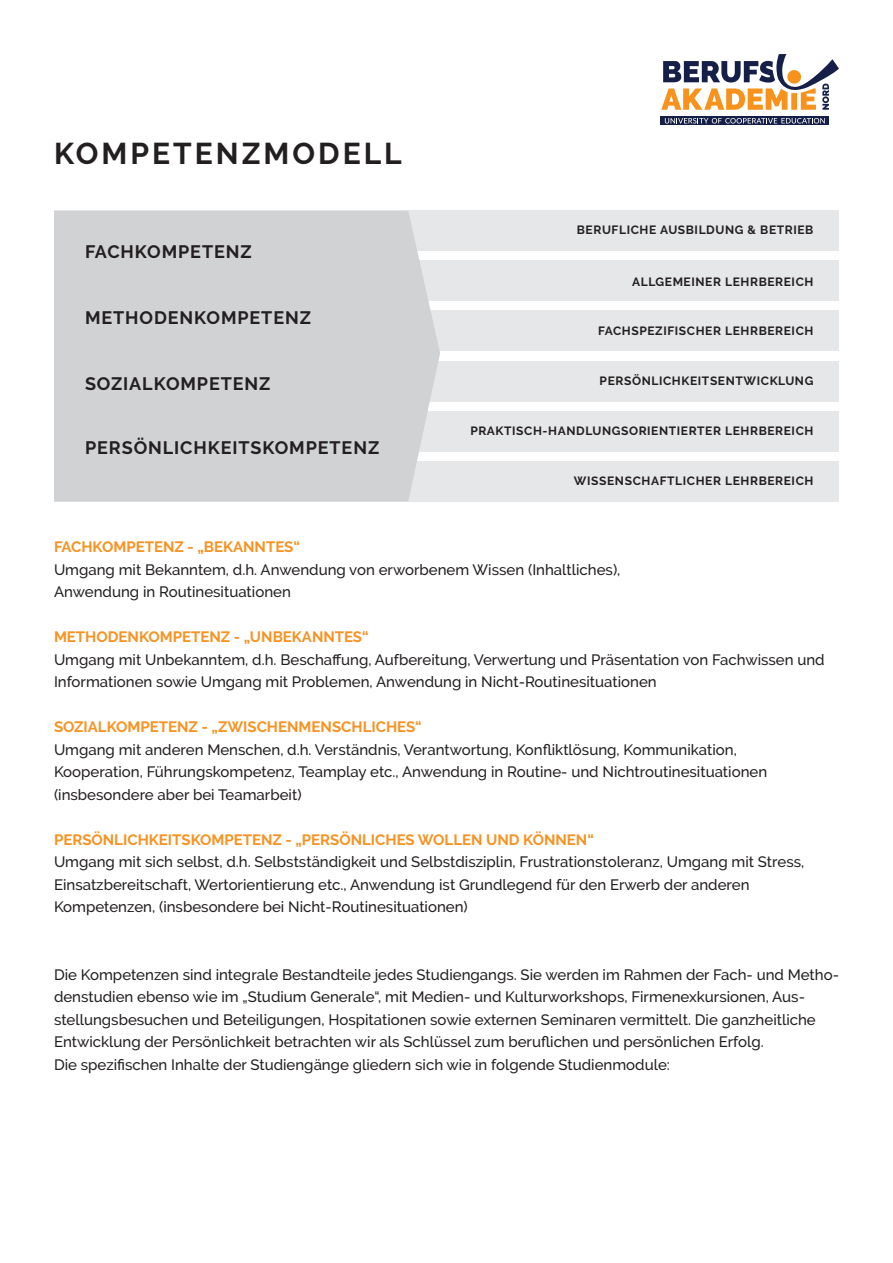
<style>
.page{position:relative;width:893px;height:1263px;background:#fff}
.page>*{position:absolute;margin:0;border:0;box-sizing:border-box;transform-origin:0 0}
.t1{font:700 30px "Raleway";letter-spacing:.1em;color:#231f20}
.t2{font:700 18px "Raleway";letter-spacing:.05em;color:#231f20}
.t3{font:500 15px/22.5px "Raleway";color:#231f20}
.t4{font:700 15px "Raleway";color:#f69323}
.t5{font:700 12px "Raleway";letter-spacing:.05em;color:#231f20}
</style>
<div class="page">
<div style="left:661px;top:116px;width:168px;height:9px;background:#151f48"></div>
<svg style="left:665px;top:118px;width:160px;height:6px"></svg>
<svg style="left:661px;top:54px;width:178px;height:56px"></svg>
<div style="left:407px;top:210px;width:432px;height:41px;background:#e6e7e9"></div>
<div style="left:407px;top:261px;width:432px;height:40px;background:#e6e7e9"></div>
<div style="left:407px;top:311px;width:432px;height:40px;background:#e6e7e9"></div>
<div style="left:407px;top:361px;width:432px;height:40px;background:#e6e7e9"></div>
<div style="left:407px;top:411px;width:432px;height:40px;background:#e6e7e9"></div>
<div style="left:407px;top:461px;width:432px;height:41px;background:#e6e7e9"></div>
<div style="left:54px;top:210px;width:386px;height:292px;background:#d1d2d4"></div>
<h1 class="t1" style="left:54px;top:137px;width:349px">KOMPETENZMODELL</h1>
<p class="t2" style="left:85px;top:242px;width:168px">FACHKOMPETENZ</p>
<p class="t2" style="left:85px;top:307px;width:227px">METHODENKOMPETENZ</p>
<p class="t2" style="left:85px;top:373px;width:187px">SOZIALKOMPETENZ</p>
<p class="t2" style="left:85px;top:437px;width:296px">PERSÖNLICHKEITSKOMPETENZ</p>
<p class="t5" style="left:577px;top:223px;width:238px">BERUFLICHE AUSBILDUNG &amp; BETRIEB</p>
<p class="t5" style="left:632px;top:275px;width:183px">ALLGEMEINER LEHRBEREICH</p>
<p class="t5" style="left:598px;top:324px;width:217px">FACHSPEZIFISCHER LEHRBEREICH</p>
<p class="t5" style="left:600px;top:374px;width:215px">PERSÖNLICHKEITSENTWICKLUNG</p>
<p class="t5" style="left:470px;top:423px;width:345px">PRAKTISCH-HANDLUNGSORIENTIERTER LEHRBEREICH</p>
<p class="t5" style="left:574px;top:474px;width:241px">WISSENSCHAFTLICHER LEHRBEREICH</p>
<p class="t4" style="left:54px;top:538px;width:247px">FACHKOMPETENZ - „BEKANNTES“</p>
<p class="t3" style="left:54px;top:558px;width:568px">Umgang mit Bekanntem, d.h. Anwendung von erworbenem Wissen (Inhaltliches),<br>Anwendung in Routinesituationen</p>
<p class="t4" style="left:54px;top:628px;width:316px">METHODENKOMPETENZ - „UNBEKANNTES“</p>
<p class="t3" style="left:54px;top:648px;width:772px">Umgang mit Unbekanntem, d.h. Beschaffung, Aufbereitung, Verwertung und Präsentation von Fachwissen und<br>Informationen sowie Umgang mit Problemen, Anwendung in Nicht-Routinesituationen</p>
<p class="t4" style="left:54px;top:718px;width:369px">SOZIALKOMPETENZ - „ZWISCHENMENSCHLICHES“</p>
<p class="t3" style="left:54px;top:738px;width:715px">Umgang mit anderen Menschen, d.h. Verständnis, Verantwortung, Konfliktlösung, Kommunikation,<br>Kooperation, Führungskompetenz, Teamplay etc., Anwendung in Routine- und Nichtroutinesituationen (insbesondere aber bei Teamarbeit)</p>
<p class="t4" style="left:54px;top:831px;width:541px">PERSÖNLICHKEITSKOMPETENZ - „PERSÖNLICHES WOLLEN UND KÖNNEN“</p>
<p class="t3" style="left:54px;top:850px;width:752px">Umgang mit sich selbst, d.h. Selbstständigkeit und Selbstdisziplin, Frustrationstoleranz, Umgang mit Stress,<br>Einsatzbereitschaft, Wertorientierung etc., Anwendung ist Grundlegend für den Erwerb der anderen<br>Kompetenzen, (insbesondere bei Nicht-Routinesituationen)</p>
<p class="t3" style="left:54px;top:963px;width:786px">Die Kompetenzen sind integrale Bestandteile jedes Studiengangs. Sie werden im Rahmen der Fach- und Metho&shy;denstudien ebenso wie im „Studium Generale“, mit Medien- und Kulturworkshops, Firmenexkursionen, Aus&shy;stellungsbesuchen und Beteiligungen, Hospitationen sowie externen Seminaren vermittelt. Die ganzheitliche Entwicklung der Persönlichkeit betrachten wir als Schlüssel zum beruflichen und persönlichen Erfolg.<br>Die spezifischen Inhalte der Studiengänge gliedern sich wie in folgende Studienmodule:</p>
</div>
